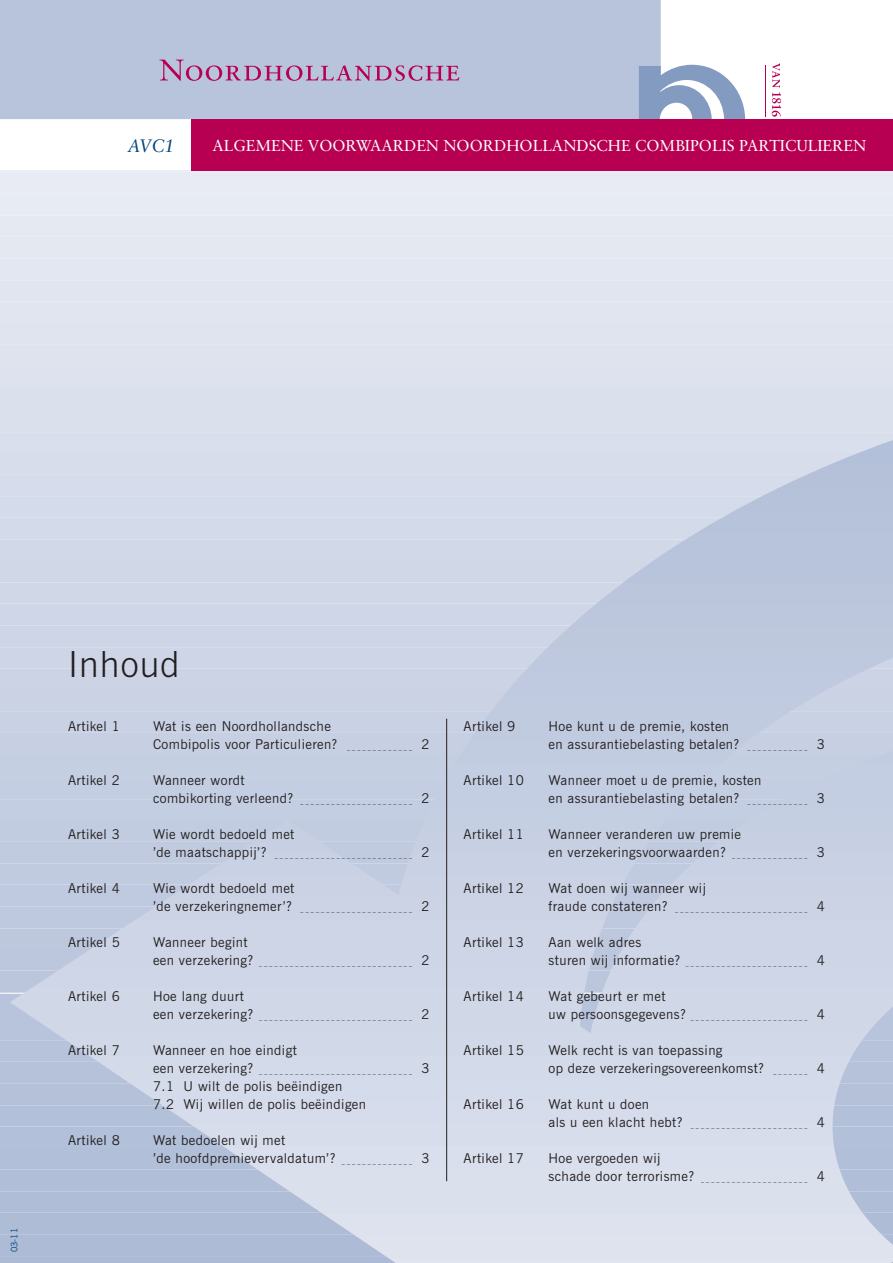
<style>
.page{position:relative;width:893px;height:1263px;background:#fff}
.page>*{position:absolute;margin:0;border:0;box-sizing:border-box;transform-origin:0 0}
.t1{font:300 36px "News Gothic BT";letter-spacing:.03em;color:#231f20}
.t2{font:italic 18px "Sabon";color:#00457c}
.t3{font:15.75px "Sabon";color:#fff}
.t4{font:13.5px/18px "News Gothic BT";letter-spacing:.03em;color:#231f20}
.t5{font:9px "News Gothic BT";color:#00457c}
.t6{font:6px "News Gothic BT";color:#231f20}
</style>
<div class="page">
<div style="left:0;top:170px;width:893px;height:1093px;background:#e0e5f0"></div>
<hr style="left:10px;top:440px;width:883px;height:3px;background:#b2c0d9">
<div style="left:10px;top:443px;width:883px;height:23px;background:#d7ddeb"></div>
<svg style="left:776px;top:466px;width:117px;height:23px;fill:#b4c1d9"></svg>
<svg style="left:10px;top:489px;width:883px;height:22px;fill:#d4dbea"></svg>
<svg style="left:10px;top:511px;width:883px;height:23px;fill:#d3dae9"></svg>
<div style="left:10px;top:534px;width:883px;height:22px;background:linear-gradient(to right,#d9e0ec,#bdc8de)"></div>
<div style="left:10px;top:556px;width:883px;height:27px;background:linear-gradient(to right,#d8dfec,#bbc6dd)"></div>
<div style="left:10px;top:583px;width:883px;height:23px;background:linear-gradient(to right,#d8dfeb,#bbc6dd)"></div>
<div style="left:10px;top:606px;width:883px;height:22px;background:linear-gradient(to right,#d5dbea,#bbc6dd)"></div>
<div style="left:10px;top:628px;width:883px;height:23px;background:linear-gradient(to right,#d3d9e9,#bbc7dc)"></div>
<div style="left:10px;top:651px;width:883px;height:22px;background:linear-gradient(to right,#d1d8e8,#bdc8de)"></div>
<div style="left:10px;top:673px;width:883px;height:23px;background:#cad2e4"></div>
<div style="left:10px;top:696px;width:883px;height:22px;background:#c9d1e4"></div>
<div style="left:10px;top:718px;width:883px;height:23px;background:#c1cbe0"></div>
<div style="left:10px;top:741px;width:883px;height:22px;background:#c2cce0"></div>
<div style="left:10px;top:763px;width:883px;height:23px;background:#c3cee2"></div>
<div style="left:10px;top:786px;width:883px;height:22px;background:#c4cee2"></div>
<div style="left:10px;top:808px;width:883px;height:23px;background:#c5cfe2"></div>
<div style="left:10px;top:831px;width:883px;height:22px;background:#c7d0e3"></div>
<div style="left:10px;top:853px;width:883px;height:23px;background:#c9d1e4"></div>
<div style="left:10px;top:876px;width:883px;height:22px;background:#cad2e4"></div>
<div style="left:10px;top:898px;width:883px;height:23px;background:#cbd3e5"></div>
<div style="left:10px;top:921px;width:883px;height:22px;background:#cdd5e6"></div>
<div style="left:10px;top:943px;width:883px;height:23px;background:#ced5e6"></div>
<div style="left:10px;top:966px;width:883px;height:22px;background:#cfd6e7"></div>
<div style="left:10px;top:988px;width:883px;height:23px;background:#d0d8e7"></div>
<div style="left:10px;top:1011px;width:883px;height:22px;background:#d0d8e8"></div>
<div style="left:10px;top:1033px;width:883px;height:23px;background:#d1d9e8"></div>
<svg style="left:10px;top:1056px;width:883px;height:23px;fill:#d3dae9"></svg>
<svg style="left:10px;top:1079px;width:883px;height:22px;fill:#d4dbea"></svg>
<svg style="left:10px;top:1101px;width:883px;height:23px;fill:#d6dceb"></svg>
<svg style="left:10px;top:1124px;width:883px;height:22px;fill:#d7ddeb"></svg>
<svg style="left:10px;top:1146px;width:883px;height:23px"></svg>
<svg style="left:10px;top:1169px;width:883px;height:22px"></svg>
<svg style="left:10px;top:1191px;width:883px;height:23px"></svg>
<svg style="left:10px;top:1214px;width:883px;height:22px"></svg>
<svg style="left:10px;top:1236px;width:883px;height:23px"></svg>
<svg style="left:10px;top:1259px;width:883px;height:4px"></svg>
<div style="left:0;top:0;width:661px;height:119px;background:#b8c4dc"></div>
<svg style="left:639px;top:65px;width:106px;height:54px"></svg>
<svg style="left:772px;top:63px;width:9px;height:54px"></svg>
<hr style="left:766px;top:65px;width:1px;height:51px;background:#b70051">
<svg style="left:159px;top:60px;width:300px;height:21px;background:#b79abe"></svg>
<div style="left:191px;top:119px;width:702px;height:51px;background:#b70051"></div>
<hr style="left:446px;top:719px;width:1px;height:462px;background:#231f20">
<h2 class="t2" style="left:128px;top:135px;width:48px">AVC1</h2>
<p class="t3" style="left:213px;top:136px;width:655px">ALGEMENE VOORWAARDEN NOORDHOLLANDSCHE COMBIPOLIS PARTICULIEREN</p>
<p class="t5" style="left:9px;top:1252px;width:26px;rotate:-90deg">03-11</p>
<h1 class="t1" style="left:68px;top:642px;width:113px">Inhoud</h1>
<p class="t4" style="left:68px;top:717px;width:53px">Artikel 1</p>
<p class="t4" style="left:153px;top:717px;width:186px">Wat is een Noordhollandsche<br>Combipolis voor Particulieren?</p>
<p class="t6" style="left:347px;top:743px;width:66px">_ _ _ _ _ _ _ _ _ _ _ _ _</p>
<p class="t4" style="left:68px;top:771px;width:53px">Artikel 2</p>
<p class="t4" style="left:153px;top:771px;width:142px">Wanneer wordt combikorting verleend?</p>
<p class="t6" style="left:300px;top:797px;width:113px">_ _ _ _ _ _ _ _ _ _ _ _ _ _ _ _ _ _ _ _ _ _</p>
<p class="t4" style="left:68px;top:825px;width:53px">Artikel 3</p>
<p class="t4" style="left:153px;top:825px;width:143px">Wie wordt bedoeld met ’de maatschappij’?</p>
<p class="t6" style="left:275px;top:851px;width:139px">_ _ _ _ _ _ _ _ _ _ _ _ _ _ _ _ _ _ _ _ _ _ _ _ _ _ _</p>
<p class="t4" style="left:68px;top:879px;width:53px">Artikel 4</p>
<p class="t4" style="left:153px;top:879px;width:143px">Wie wordt bedoeld met ’de verzekeringnemer’?</p>
<p class="t6" style="left:300px;top:905px;width:113px">_ _ _ _ _ _ _ _ _ _ _ _ _ _ _ _ _ _ _ _ _ _</p>
<p class="t4" style="left:68px;top:933px;width:53px">Artikel 5</p>
<p class="t4" style="left:153px;top:933px;width:102px">Wanneer begint een verzekering?</p>
<p class="t6" style="left:259px;top:959px;width:154px">_ _ _ _ _ _ _ _ _ _ _ _ _ _ _ _ _ _ _ _ _ _ _ _ _ _ _ _ _ _</p>
<p class="t4" style="left:68px;top:987px;width:53px">Artikel 6</p>
<p class="t4" style="left:153px;top:987px;width:102px">Hoe lang duurt een verzekering?</p>
<p class="t6" style="left:259px;top:1013px;width:154px">_ _ _ _ _ _ _ _ _ _ _ _ _ _ _ _ _ _ _ _ _ _ _ _ _ _ _ _ _ _</p>
<p class="t4" style="left:68px;top:1041px;width:53px">Artikel 7</p>
<p class="t4" style="left:153px;top:1041px;width:145px">Wanneer en hoe eindigt een verzekering?</p>
<p class="t6" style="left:259px;top:1067px;width:154px">_ _ _ _ _ _ _ _ _ _ _ _ _ _ _ _ _ _ _ _ _ _ _ _ _ _ _ _ _ _</p>
<p class="t4" style="left:153px;top:1077px;width:215px">7.1 U wilt de polis beëindigen<br>7.2 Wij willen de polis beëindigen</p>
<p class="t4" style="left:68px;top:1131px;width:53px">Artikel 8</p>
<p class="t4" style="left:153px;top:1131px;width:184px">Wat bedoelen wij met<br>’de hoofdpremievervaldatum’?</p>
<p class="t6" style="left:342px;top:1157px;width:72px">_ _ _ _ _ _ _ _ _ _ _ _ _ _</p>
<p class="t4" style="left:421px;top:735px;width:10px">2</p>
<p class="t4" style="left:421px;top:789px;width:10px">2</p>
<p class="t4" style="left:421px;top:843px;width:10px">2</p>
<p class="t4" style="left:421px;top:897px;width:10px">2</p>
<p class="t4" style="left:421px;top:951px;width:10px">2</p>
<p class="t4" style="left:421px;top:1005px;width:10px">2</p>
<p class="t4" style="left:421px;top:1059px;width:10px">3</p>
<p class="t4" style="left:421px;top:1149px;width:10px">3</p>
<p class="t4" style="left:463px;top:717px;width:53px">Artikel 9</p>
<p class="t4" style="left:549px;top:717px;width:192px">Hoe kunt u de premie, kosten en assurantiebelasting betalen?</p>
<p class="t6" style="left:748px;top:743px;width:61px">_ _ _ _ _ _ _ _ _ _ _ _</p>
<p class="t4" style="left:463px;top:771px;width:62px">Artikel 10</p>
<p class="t4" style="left:548px;top:771px;width:214px">Wanneer moet u de premie, kosten en assurantiebelasting betalen?</p>
<p class="t6" style="left:748px;top:797px;width:61px">_ _ _ _ _ _ _ _ _ _ _ _</p>
<p class="t4" style="left:463px;top:825px;width:62px">Artikel 11</p>
<p class="t4" style="left:548px;top:825px;width:194px">Wanneer veranderen uw premie en verzekeringsvoorwaarden?</p>
<p class="t6" style="left:732px;top:851px;width:77px">_ _ _ _ _ _ _ _ _ _ _ _ _ _ _</p>
<p class="t4" style="left:463px;top:879px;width:62px">Artikel 12</p>
<p class="t4" style="left:548px;top:879px;width:159px">Wat doen wij wanneer wij fraude constateren?</p>
<p class="t6" style="left:675px;top:905px;width:134px">_ _ _ _ _ _ _ _ _ _ _ _ _ _ _ _ _ _ _ _ _ _ _ _ _ _</p>
<p class="t4" style="left:817px;top:735px;width:10px">3</p>
<p class="t4" style="left:817px;top:789px;width:10px">3</p>
<p class="t4" style="left:817px;top:843px;width:10px">3</p>
<p class="t4" style="left:817px;top:897px;width:10px">4</p>
<p class="t4" style="left:463px;top:933px;width:62px">Artikel 13</p>
<p class="t4" style="left:548px;top:933px;width:133px">Aan welk adres sturen wij informatie?</p>
<p class="t6" style="left:686px;top:959px;width:123px">_ _ _ _ _ _ _ _ _ _ _ _ _ _ _ _ _ _ _ _ _ _ _ _</p>
<p class="t4" style="left:463px;top:987px;width:62px">Artikel 14</p>
<p class="t4" style="left:548px;top:987px;width:139px">Wat gebeurt er met uw persoonsgegevens?</p>
<p class="t6" style="left:691px;top:1013px;width:118px">_______________________</p>
<p class="t4" style="left:463px;top:1041px;width:62px">Artikel 15</p>
<p class="t4" style="left:548px;top:1041px;width:217px">Welk recht is van toepassing<br>op deze verzekeringsovereenkomst?</p>
<p class="t6" style="left:773px;top:1067px;width:35px">_ _ _ _ _ _ _</p>
<p class="t4" style="left:463px;top:1095px;width:62px">Artikel 16</p>
<p class="t4" style="left:548px;top:1095px;width:136px">Wat kunt u doen<br>als u een klacht hebt?</p>
<p class="t6" style="left:691px;top:1121px;width:118px">_ _ _ _ _ _ _ _ _ _ _ _ _ _ _ _ _ _ _ _ _ _ _</p>
<p class="t4" style="left:463px;top:1149px;width:62px">Artikel 17</p>
<p class="t4" style="left:548px;top:1149px;width:147px">Hoe vergoeden wij schade door terrorisme?</p>
<p class="t6" style="left:701px;top:1175px;width:108px">_ _ _ _ _ _ _ _ _ _ _ _ _ _ _ _ _ _ _ _ _</p>
<p class="t4" style="left:817px;top:951px;width:10px">4</p>
<p class="t4" style="left:817px;top:1005px;width:10px">4</p>
<p class="t4" style="left:817px;top:1059px;width:10px">4</p>
<p class="t4" style="left:817px;top:1113px;width:10px">4</p>
<p class="t4" style="left:817px;top:1167px;width:10px">4</p>
</div>
